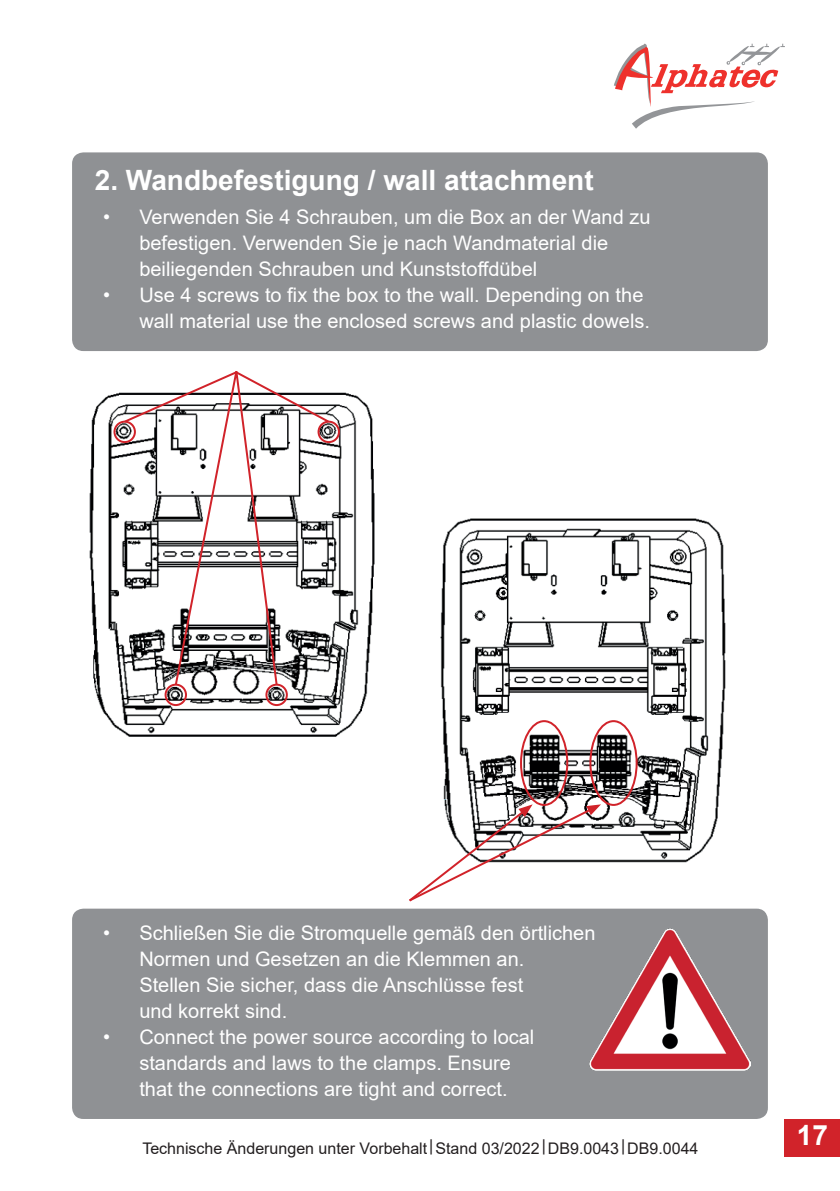
<style>
.page{position:relative;width:840px;height:1191px;background:#fff}
.page>*{position:absolute;margin:0;border:0;box-sizing:border-box;transform-origin:0 0}
.t1{font:700 28px "Arial";color:#fff}
.t2{font:20px/26px "Arial";color:#fff}
.t3{font:16px "Arial";color:#231f20}
</style>
<div class="page">
<svg style="left:614px;top:44px;width:170px;height:85px"></svg>
<div style="left:784px;top:1119px;width:55px;height:38px;background:#d1232a"></div>
<div style="left:72px;top:152px;width:695px;height:199px;background:#8f9194;border-radius:11px"></div>
<div style="left:72px;top:908px;width:695px;height:211px;background:#8f9194;border-radius:11px"></div>
<img style="left:89px;top:392px;width:286px;height:345px">
<div style="left:113px;top:421px;width:23px;height:22px;border:2px solid #d1232a;border-radius:50%"></div>
<div style="left:317px;top:421px;width:23px;height:22px;border:2px solid #d1232a;border-radius:50%"></div>
<div style="left:265px;top:683px;width:23px;height:23px;border:2px solid #d1232a;border-radius:50%"></div>
<div style="left:164px;top:683px;width:23px;height:23px;border:2px solid #d1232a;border-radius:50%"></div>
<svg style="left:122px;top:371px;width:209px;height:316px"></svg>
<img style="left:589px;top:928px;width:161px;height:142px">
<img style="left:440px;top:518px;width:286px;height:345px">
<div style="left:519px;top:720px;width:49px;height:86px;border:2px solid #d1232a;border-radius:50%"></div>
<div style="left:589px;top:720px;width:48px;height:86px;border:2px solid #d1232a;border-radius:50%"></div>
<svg style="left:409px;top:804px;width:191px;height:98px"></svg>
<h1 class="t1" style="left:95px;top:160px;width:500px">2. Wandbefestigung / wall attachment</h1>
<p class="t2" style="left:139px;top:204px;width:512px;text-indent:-36px">• Verwenden Sie 4 Schrauben, um die Box an der Wand zu befestigen. Verwenden Sie je nach Wandmaterial die beiliegenden Schrauben und Kunststoffdübel</p>
<p class="t2" style="left:139px;top:282px;width:512px;text-indent:-36px">• Use 4 screws to fix the box to the wall. Depending on the wall material use the enclosed screws and plastic dowels.</p>
<p class="t2" style="left:139px;top:920px;width:457px;text-indent:-36px">• Schließen Sie die Stromquelle gemäß den örtlichen Normen und Gesetzen an die Klemmen an.<br>Stellen Sie sicher, dass die Anschlüsse fest<br>und korrekt sind.</p>
<p class="t2" style="left:139px;top:1024px;width:396px;text-indent:-36px">• Connect the power source according to local standards and laws to the clamps. Ensure that the connections are tight and correct.</p>
<p class="t3" style="left:142px;top:1136px;width:557px">Technische Änderungen unter Vorbehalt|Stand 03/2022|DB9.0043|DB9.0044</p>
<h1 class="t1" style="left:796px;top:1115px;width:33px">17</h1>
</div>
